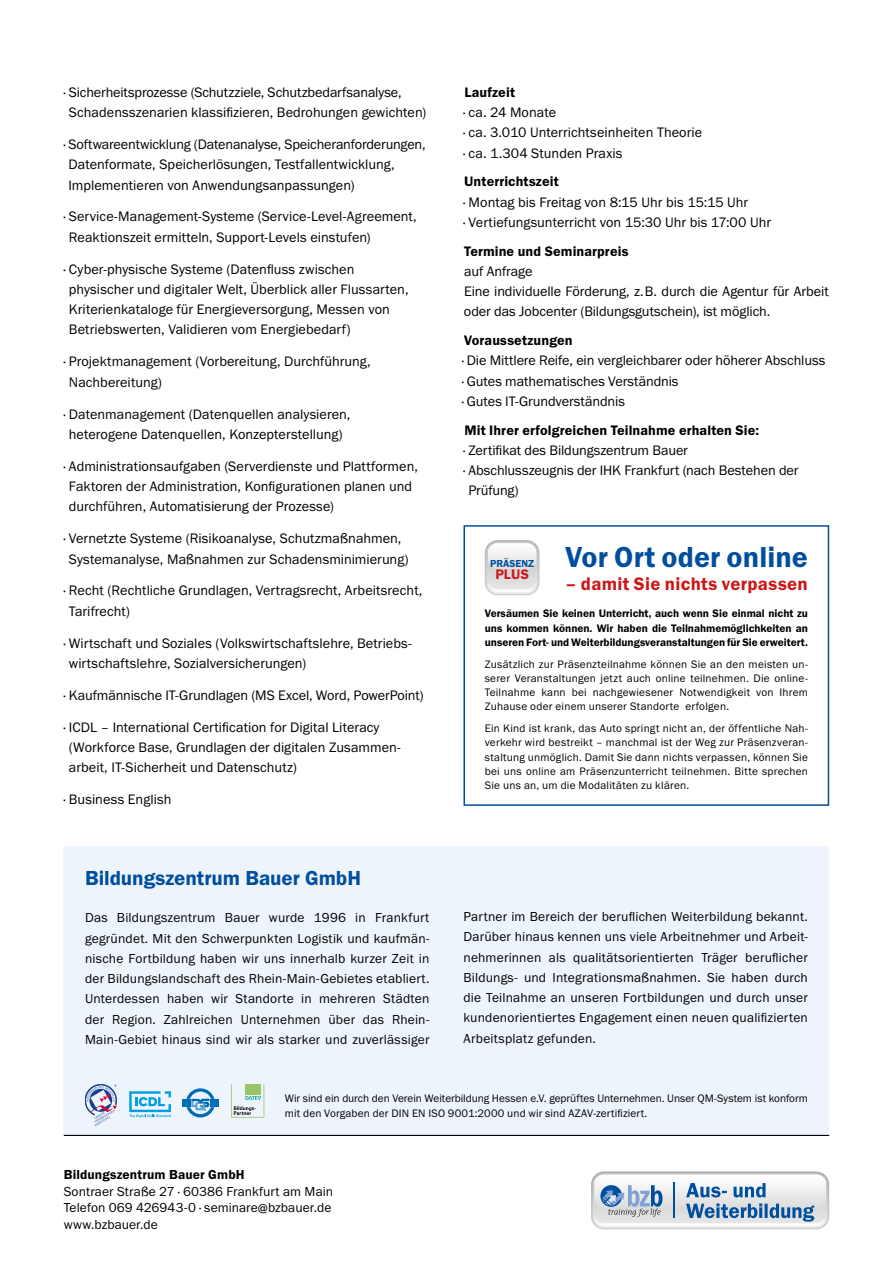
<style>
.page{position:relative;width:893px;height:1263px;background:#fff}
.page>*{position:absolute;margin:0;border:0;box-sizing:border-box;transform-origin:0 0}
.t1{font:600 30px "Franklin Gothic FS";letter-spacing:.005em;color:#004f9f}
.t2{font:600 21px "Franklin Gothic FS";letter-spacing:-.005em;color:#004f9f}
.t3{font:600 18.75px "Franklin Gothic FS";letter-spacing:.015em;color:#cd1719}
.t4{font:14.25px/20.2px "Franklin Gothic FS";color:#000}
.t5{font:600 14.25px "Franklin Gothic FS";letter-spacing:.005em;color:#000}
.t6{font:13.5px/20.2px "Franklin Gothic FS";letter-spacing:.01em;color:#000;text-align:justify}
.t7{font:600 13.5px "Franklin Gothic FS";letter-spacing:.01em;color:#000}
.t8{font:11.25px/14.2px "Franklin Gothic FS";letter-spacing:.015em;color:#000;text-align:justify}
.t9{font:600 11.25px/14.2px "Franklin Gothic FS";letter-spacing:-.005em;color:#000;text-align:justify}
.t10{font:600 10.5px "Franklin Gothic FS";color:#004f9f}
</style>
<div class="page">
<div style="left:64px;top:846px;width:765px;height:289px;background:#eef4fb"></div>
<svg style="left:85px;top:1084px;width:32px;height:42px"></svg>
<svg style="left:129px;top:1091px;width:42px;height:27px"></svg>
<svg style="left:182px;top:1088px;width:36px;height:29px"></svg>
<svg style="left:231px;top:1084px;width:33px;height:34px"></svg>
<svg style="left:591px;top:1171px;width:238px;height:58px"></svg>
<hr style="left:64px;top:1135px;width:765px;height:1px;background:#000">
<svg style="left:485px;top:540px;width:54px;height:55px"></svg>
<div style="left:463px;top:525px;width:366px;height:281px;border:2px solid #004f9f"></div>
<p class="t4" style="left:69px;top:82px;width:359px;text-indent:-5px">· Sicherheitsprozesse (Schutzziele, Schutzbedarfsanalyse,<br>Schadensszenarien klassifizieren, Bedrohungen gewichten)</p>
<p class="t4" style="left:68px;top:134px;width:359px;text-indent:-5px">· Softwareentwicklung (Datenanalyse, Speicheranforderungen,<br>Datenformate, Speicherlösungen, Testfallentwicklung,<br>Implementieren von Anwendungsanpassungen)</p>
<p class="t4" style="left:69px;top:207px;width:349px;text-indent:-5px">· Service-Management-Systeme (Service-Level-Agreement,<br>Reaktionszeit ermitteln, Support-Levels einstufen)</p>
<p class="t4" style="left:69px;top:259px;width:341px;text-indent:-5px">· Cyber-physische Systeme (Datenfluss zwischen physischer und digitaler Welt, Überblick aller Flussarten, Kriterienkataloge für Energieversorgung, Messen von Betriebswerten, Validieren vom Energiebedarf)</p>
<p class="t4" style="left:69px;top:352px;width:303px;text-indent:-5px">· Projektmanagement (Vorbereitung, Durchführung,<br>Nachbereitung)</p>
<p class="t4" style="left:64px;top:404px;width:288px;text-align:center">· Datenmanagement (Datenquellen analysieren, heterogene Datenquellen, Konzepterstellung)</p>
<p class="t4" style="left:69px;top:456px;width:351px;text-indent:-5px">· Administrationsaufgaben (Serverdienste und Plattformen,<br>Faktoren der Administration, Konfigurationen planen und durchführen, Automatisierung der Prozesse)</p>
<p class="t4" style="left:64px;top:529px;width:346px;text-align:center">· Vernetzte Systeme (Risikoanalyse, Schutzmaßnahmen,<br>Systemanalyse, Maßnahmen zur Schadensminimierung)</p>
<p class="t4" style="left:69px;top:581px;width:355px;text-indent:-5px">· Recht (Rechtliche Grundlagen, Vertragsrecht, Arbeitsrecht,<br>Tarifrecht)</p>
<p class="t4" style="left:69px;top:633px;width:344px;text-indent:-5px">· Wirtschaft und Soziales (Volkswirtschaftslehre, Betriebs&shy;wirtschaftslehre, Sozialversicherungen)</p>
<p class="t4" style="left:64px;top:685px;width:361px">· Kaufmännische IT-Grundlagen (MS Excel, Word, PowerPoint)</p>
<p class="t4" style="left:69px;top:717px;width:333px;text-indent:-5px">· ICDL – International Certification for Digital Literacy (Workforce Base, Grundlagen der digitalen Zusammen&shy;arbeit, IT-Sicherheit und Datenschutz)</p>
<p class="t4" style="left:64px;top:790px;width:109px">· Business English</p>
<h2 class="t2" style="left:85px;top:866px;width:278px">Bildungszentrum Bauer GmbH</h2>
<p class="t5" style="left:464px;top:84px;width:52px">Laufzeit</p>
<p class="t4" style="left:463px;top:102px;width:240px">· ca. 24 Monate<br>· ca. 3.010 Unterrichtseinheiten Theorie · ca. 1.304 Stunden Praxis</p>
<p class="t5" style="left:464px;top:174px;width:96px">Unterrichtszeit</p>
<p class="t4" style="left:463px;top:192px;width:309px">· Montag bis Freitag von 8:15 Uhr bis 15:15 Uhr<br>· Vertiefungsunterricht von 15:30 Uhr bis 17:00 Uhr</p>
<p class="t5" style="left:464px;top:243px;width:166px">Termine und Seminarpreis</p>
<p class="t4" style="left:464px;top:261px;width:366px">auf Anfrage<br>Eine individuelle Förderung, z.B. durch die Agentur für Arbeit oder das Jobcenter (Bildungsgutschein), ist möglich.</p>
<p class="t5" style="left:464px;top:332px;width:110px">Voraussetzungen</p>
<p class="t4" style="left:462px;top:351px;width:365px">· Die Mittlere Reife, ein vergleichbarer oder höherer Abschluss · Gutes mathematisches Verständnis<br>· Gutes IT-Grundverständnis</p>
<p class="t5" style="left:464px;top:422px;width:296px">Mit Ihrer erfolgreichen Teilnahme erhalten Sie:</p>
<p class="t4" style="left:463px;top:440px;width:226px">· Zertifikat des Bildungszentrum Bauer</p>
<p class="t4" style="left:463px;top:460px;width:337px">· Abschlusszeugnis der IHK Frankfurt (nach Bestehen der</p>
<p class="t4" style="left:468px;top:481px;width:52px">Prüfung)</p>
<h1 class="t1" style="left:495px;top:540px;width:314px"><sub>PLUS</sub> Vor Ort oder online</h1>
<h3 class="t3" style="left:566px;top:573px;width:244px">– damit Sie nichts verpassen</h3>
<p class="t9" style="left:485px;top:607px;width:325px">Versäumen Sie keinen Unterricht, auch wenn Sie einmal nicht zu uns kommen können. Wir haben die Teilnahmemöglichkeiten an unseren Fort- und Weiterbildungsveranstaltungen für Sie erweitert.</p>
<p class="t8" style="left:485px;top:657px;width:325px">Zusätzlich zur Präsenzteilnahme können Sie an den meisten un&shy;serer Veranstaltungen jetzt auch online teilnehmen. Die online-Teilnahme kann bei nachgewiesener Notwendigkeit von Ihrem Zuhause oder einem unserer Standorte erfolgen.</p>
<p class="t8" style="left:485px;top:721px;width:325px">Ein Kind ist krank, das Auto springt nicht an, der öffentliche Nah&shy;verkehr wird bestreikt – manchmal ist der Weg zur Präsenzveran&shy;staltung unmöglich. Damit Sie dann nichts verpassen, können Sie bei uns online am Präsenzunterricht teilnehmen. Bitte sprechen Sie uns an, um die Modalitäten zu klären.</p>
<p class="t10" style="left:490px;top:557px;width:45px">PRÄSENZ</p>
<p class="t6" style="left:85px;top:908px;width:346px">Das Bildungszentrum Bauer wurde 1996 in Frankfurt gegründet. Mit den Schwerpunkten Logistik und kaufmän&shy;nische Fortbildung haben wir uns innerhalb kurzer Zeit in der Bildungslandschaft des Rhein-Main-Gebietes etabliert.<br>Unterdessen haben wir Standorte in mehreren Städten der Region. Zahlreichen Unternehmen über das Rhein-Main-Gebiet hinaus sind wir als starker und zuverlässiger</p>
<p class="t6" style="left:463px;top:907px;width:346px">Partner im Bereich der beruflichen Weiterbildung bekannt.<br>Darüber hinaus kennen uns viele Arbeitnehmer und Arbeit&shy;nehmerinnen als qualitätsorientierten Träger beruflicher Bildungs- und Integrationsmaßnahmen. Sie haben durch die Teilnahme an unseren Fortbildungen und durch unser kundenorientiertes Engagement einen neuen qualifizierten Arbeitsplatz gefunden.</p>
<p class="t8" style="left:285px;top:1091px;width:525px;line-height:15px">Wir sind ein durch den Verein Weiterbildung Hessen e.V. geprüftes Unternehmen. Unser QM-System ist konform mit den Vorgaben der DIN EN ISO 9001:2000 und wir sind AZAV-zertifiziert.</p>
<p class="t7" style="left:64px;top:1167px;width:182px">Bildungszentrum Bauer GmbH</p>
<p class="t6" style="left:64px;top:1183px;width:271px;line-height:16.5px;text-align:left">Sontraer Straße 27 · 60386 Frankfurt am Main<br>Telefon 069 426943-0 · seminare@bzbauer.de www.bzbauer.de</p>
</div>
